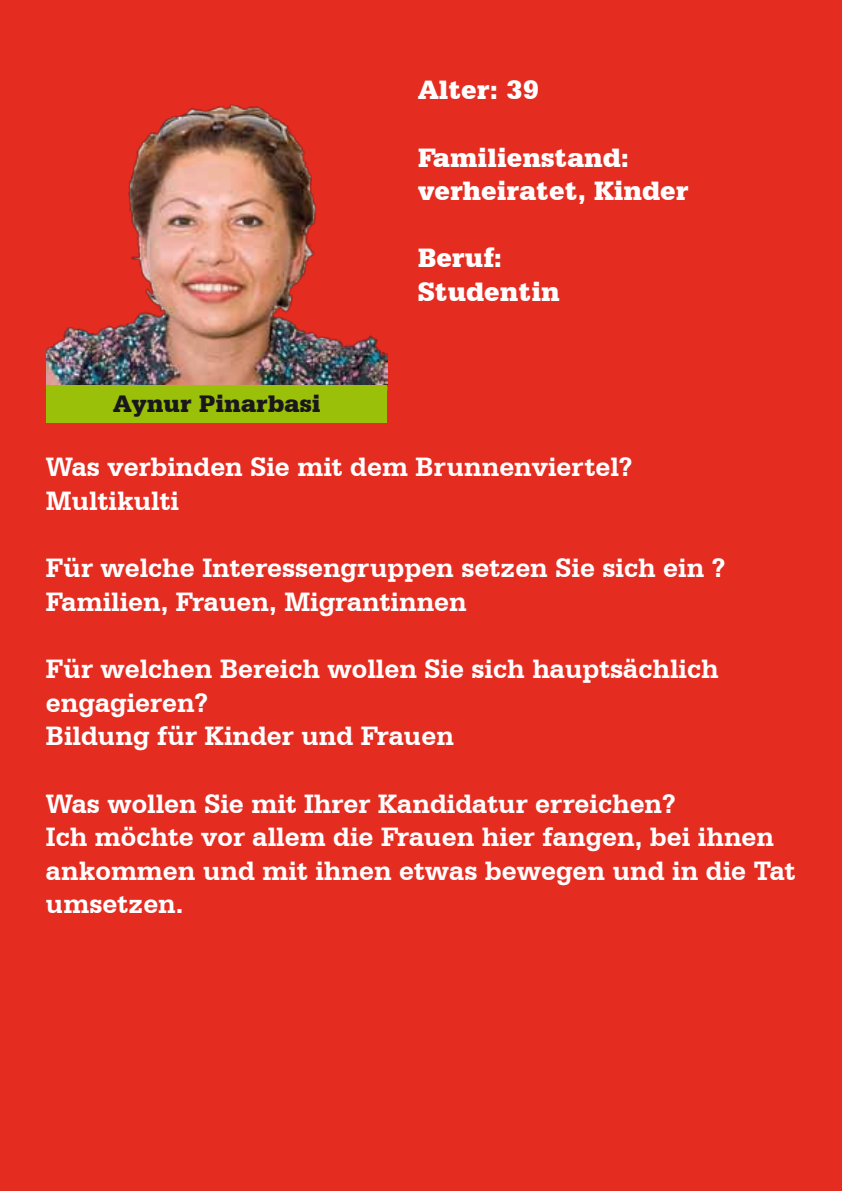
<style>
.page{position:relative;width:842px;height:1191px;background:#e42c21}
.page>*{position:absolute;margin:0;border:0;box-sizing:border-box;transform-origin:0 0}
.t1{font:700 28px/33.6px "Serifa BT";color:#fff}
.t2{font:900 28px/33.6px "Serifa BT";color:#fff}
.t3{font:900 25.2px "Serifa BT";color:#1a171c}
</style>
<div class="page">
<img style="left:47px;top:104px;width:340px;height:281px">
<div style="left:47px;top:385px;width:340px;height:38px;background:#9bc00a"></div>
<p class="t2" style="left:418px;top:73px;width:123px">Alter: 39</p>
<p class="t2" style="left:418px;top:140px;width:272px">Familienstand: verheiratet, Kinder</p>
<p class="t3" style="left:113px;top:387px;width:209px">Aynur Pinarbasi</p>
<p class="t2" style="left:418px;top:241px;width:143px">Beruf:<br>Studentin</p>
<p class="t1" style="left:46px;top:449px;width:588px">Was verbinden Sie mit dem Brunnenviertel?<br>Multikulti</p>
<p class="t1" style="left:46px;top:550px;width:681px">Für welche Interessengruppen setzen Sie sich ein ?<br>Familien, Frauen, Migrantinnen</p>
<p class="t1" style="left:46px;top:651px;width:674px">Für welchen Bereich wollen Sie sich hauptsächlich engagieren?<br>Bildung für Kinder und Frauen</p>
<p class="t1" style="left:46px;top:785px;width:751px">Was wollen Sie mit Ihrer Kandidatur erreichen?<br>Ich möchte vor allem die Frauen hier fangen, bei ihnen ankommen und mit ihnen etwas bewegen und in die Tat umsetzen.</p>
</div>
